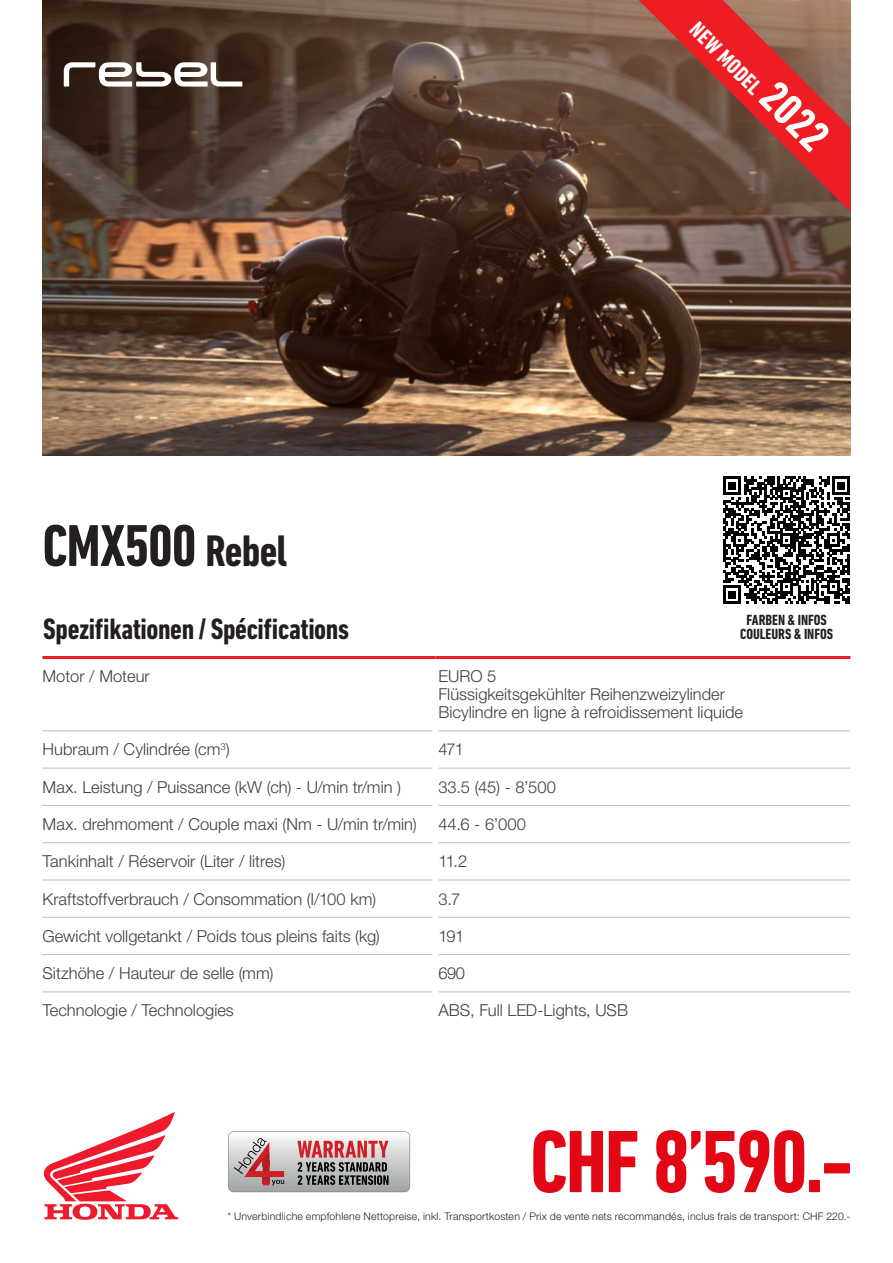
<style>
.page{position:relative;width:893px;height:1263px;background:#fff}
.page>*{position:absolute;margin:0;border:0;box-sizing:border-box;transform-origin:0 0}
.Moved_by_Dreams_Head{font:700 condensed 90px "DIN Next LT Pro";letter-spacing:-.03em;color:#e30715}
.Moved_by_Dreams_Head-2{font:700 condensed 60px "DIN Next LT Pro";letter-spacing:-.02em;color:#231f20}
.t1{font:700 condensed 30px "DIN Next LT Pro";letter-spacing:-.015em;color:#231f20}
.t2{font:700 condensed 22.5px "DIN Next LT Pro";color:#fff}
.t3{font:300 16.5px "Helvetica Neue LT Std";color:#3e3e3f}
.t4{font:700 condensed 15px/14.7px "DIN Next LT Pro";color:#231f20;text-align:center}
.t5{font:300 10.5px "Helvetica Neue LT Std";letter-spacing:.02em;color:#231f20}
.s1{font-size:45px}
</style>
<div class="page">
<hr style="left:438px;top:730px;width:412px;height:1px;background:#bcbdc0">
<hr style="left:438px;top:768px;width:412px;height:1px;background:#bcbdc0">
<hr style="left:438px;top:805px;width:412px;height:1px;background:#bcbdc0">
<hr style="left:438px;top:842px;width:412px;height:1px;background:#bcbdc0">
<hr style="left:438px;top:880px;width:412px;height:1px;background:#bcbdc0">
<hr style="left:438px;top:917px;width:412px;height:1px;background:#bcbdc0">
<hr style="left:438px;top:954px;width:412px;height:1px;background:#bcbdc0">
<hr style="left:438px;top:991px;width:412px;height:1px;background:#bcbdc0">
<hr style="left:43px;top:730px;width:389px;height:1px;background:#bcbdc0">
<hr style="left:43px;top:768px;width:389px;height:1px;background:#bcbdc0">
<hr style="left:43px;top:805px;width:389px;height:1px;background:#bcbdc0">
<hr style="left:43px;top:842px;width:389px;height:1px;background:#bcbdc0">
<hr style="left:43px;top:880px;width:389px;height:1px;background:#bcbdc0">
<hr style="left:43px;top:917px;width:389px;height:1px;background:#bcbdc0">
<hr style="left:43px;top:954px;width:389px;height:1px;background:#bcbdc0">
<hr style="left:43px;top:991px;width:389px;height:1px;background:#bcbdc0">
<hr style="left:43px;top:656px;width:392px;height:3px;background:#ee1b2d">
<hr style="left:435px;top:656px;width:415px;height:3px;background:#ee1b2d">
<svg style="left:44px;top:1112px;width:134px;height:108px"></svg>
<svg style="left:723px;top:477px;width:127px;height:127px"></svg>
<img style="left:43px;top:0;width:807px;height:455px">
<svg style="left:64px;top:62px;width:178px;height:25px"></svg>
<svg style="left:626px;top:0;width:224px;height:212px;background:#98463c"></svg>
<svg style="left:228px;top:1131px;width:182px;height:61px;background:#b9a4a4"></svg>
<p class="Moved_by_Dreams_Head-2" style="left:43px;top:512px;width:247px">CMX500 <span class="s1">Rebel</span></p>
<h3 class="t2" style="left:703px;top:17px;width:175px;rotate:45deg">NEW MODEL <span class="s1">2022</span></h3>
<p class="t4" style="left:740px;top:612px;width:95px">FARBEN &amp; INFOS<br>COULEURS &amp; INFOS</p>
<h3 class="t1" style="left:43px;top:612px;width:307px">Spezifikationen / Spécifications</h3>
<p class="t3" style="left:43px;top:666px;width:109px">Motor / Moteur</p>
<p class="t3" style="left:438px;top:666px;width:59px">EURO 5</p>
<p class="t3" style="left:438px;top:684px;width:288px">Flüssigkeitsgekühlter Reihenzweizylinder</p>
<p class="t3" style="left:438px;top:702px;width:306px">Bicylindre en ligne à refroidissement liquide</p>
<p class="t3" style="left:43px;top:739px;width:189px">Hubraum / Cylindrée (cm<sup>3</sup>)</p>
<p class="t3" style="left:438px;top:739px;width:27px">471</p>
<p class="t3" style="left:43px;top:777px;width:360px">Max. Leistung / Puissance (kW (ch) - U/min tr/min )</p>
<p class="t3" style="left:438px;top:777px;width:119px">33.5 (45) - 8’500</p>
<p class="t3" style="left:43px;top:814px;width:376px">Max. drehmoment / Couple maxi (Nm - U/min tr/min)</p>
<p class="t3" style="left:438px;top:814px;width:89px">44.6 - 6’000</p>
<p class="t3" style="left:43px;top:851px;width:244px">Tankinhalt / Réservoir (Liter / litres)</p>
<p class="t3" style="left:438px;top:851px;width:30px">11.2</p>
<p class="t3" style="left:43px;top:888px;width:335px">Kraftstoffverbrauch / Consommation (l/100 km)</p>
<p class="t3" style="left:438px;top:888px;width:23px">3.7</p>
<p class="t3" style="left:43px;top:926px;width:339px">Gewicht vollgetankt / Poids tous pleins faits (kg)</p>
<p class="t3" style="left:438px;top:926px;width:27px">191</p>
<p class="t3" style="left:43px;top:963px;width:232px">Sitzhöhe / Hauteur de selle (mm)</p>
<p class="t3" style="left:438px;top:963px;width:28px">690</p>
<p class="t3" style="left:43px;top:1000px;width:193px">Technologie / Technologies</p>
<p class="t3" style="left:438px;top:1000px;width:191px">ABS, Full LED-Lights, USB</p>
<p class="Moved_by_Dreams_Head" style="left:530px;top:1110px;width:325px">CHF 8’590.-</p>
<p class="t5" style="left:228px;top:1210px;width:624px">* Unverbindliche empfohlene Nettopreise, inkl. Transportkosten / Prix de vente nets recommandés, inclus frais de transport: CHF 220.-</p>
</div>
